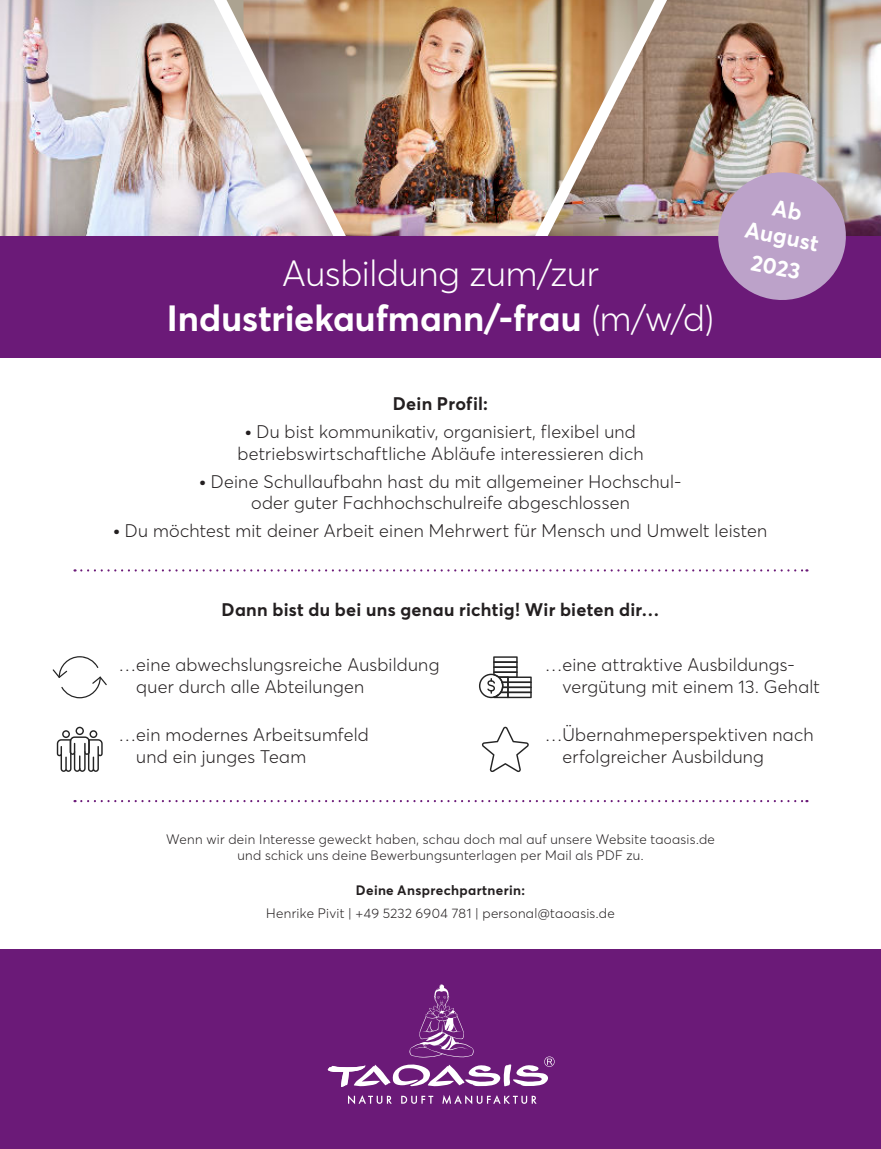
<style>
.page{position:relative;width:881px;height:1149px;background:#fff}
.page>*{position:absolute;margin:0;border:0;box-sizing:border-box;transform-origin:0 0}
.t1{font:300 36px/45px "Averta Std";letter-spacing:-.005em;color:#fff;text-align:center}
.t2{font:700 22.5px/27px "Averta Std";color:#fff;text-align:center}
.t3{font:300 18px/21.6px "Averta Std";letter-spacing:.015em;color:#231f20}
.t4{font:700 18px "Averta Std";letter-spacing:.015em;color:#231f20}
.t5{font:300 13.5px/16.2px "Averta Std";letter-spacing:.025em;color:#231f20;text-align:center}
.t6{font:700 13.5px "Averta Std";letter-spacing:.025em;color:#231f20}
.s1{font-weight:700}
.s2{font-family:"Karmina";font-weight:400}
</style>
<div class="page">
<div style="left:0;top:949px;width:880px;height:199px;background:#6b1a78"></div>
<svg style="left:327px;top:984px;width:227px;height:102px"></svg>
<svg style="left:348px;top:1095px;width:43px;height:8px"></svg>
<svg style="left:401px;top:1095px;width:32px;height:8px"></svg>
<svg style="left:442px;top:1095px;width:94px;height:8px"></svg>
<img style="left:681px;top:0;width:199px;height:236px">
<img style="left:0;top:0;width:199px;height:236px">
<img style="left:388px;top:0;width:105px;height:236px">
<img style="left:199px;top:0;width:189px;height:236px">
<img style="left:493px;top:0;width:188px;height:236px">
<div style="left:0;top:236px;width:880px;height:121px;background:#6b1a78"></div>
<svg style="left:712px;top:167px;width:139px;height:133px"></svg>
<div style="left:507px;top:691px;width:24px;height:7px;background:#c0c0c0"></div>
<hr style="left:508px;top:693px;width:22px;height:3px;background:#242424">
<div style="left:507px;top:686px;width:24px;height:7px;background:#858585"></div>
<svg style="left:517px;top:687px;width:13px;height:4px"></svg>
<svg style="left:507px;top:681px;width:24px;height:6px"></svg>
<svg style="left:517px;top:682px;width:13px;height:4px"></svg>
<svg style="left:507px;top:676px;width:24px;height:6px"></svg>
<svg style="left:517px;top:677px;width:13px;height:4px"></svg>
<svg style="left:494px;top:667px;width:22px;height:4px"></svg>
<svg style="left:493px;top:661px;width:24px;height:6px"></svg>
<svg style="left:494px;top:662px;width:22px;height:4px"></svg>
<svg style="left:493px;top:656px;width:24px;height:6px"></svg>
<svg style="left:494px;top:657px;width:22px;height:4px"></svg>
<svg style="left:479px;top:671px;width:38px;height:27px"></svg>
<svg style="left:57px;top:726px;width:46px;height:45px"></svg>
<svg style="left:53px;top:656px;width:54px;height:42px"></svg>
<svg style="left:481px;top:726px;width:47px;height:46px"></svg>
<svg style="left:81px;top:569px;width:726px;height:2px"></svg>
<svg style="left:81px;top:800px;width:726px;height:2px"></svg>
<h1 class="t1" style="left:167px;top:250px;width:548px">Ausbildung zum/zur<br><span class="s1">Industriekaufmann/-frau</span> (m/w/d)</h1>
<p class="t2" style="left:752px;top:191px;width:76px;rotate:11deg">Ab<br>August</p>
<p class="t2" style="left:753px;top:248px;width:51px;rotate:11deg">2023</p>
<p class="t4" style="left:392px;top:396px;width:97px">Dein Profil:</p>
<p class="t3" style="left:237px;top:421px;width:407px;text-align:center"><span class="s2">•</span> Du bist kommunikativ, organisiert, flexibel und betriebswirtschaftliche Abläufe interessieren dich</p>
<p class="t3" style="left:199px;top:470px;width:483px;text-align:center"><span class="s2">•</span> Deine Schullaufbahn hast du mit allgemeiner Hochschul&shy;oder guter Fachhochschulreife abgeschlossen</p>
<p class="t3" style="left:113px;top:520px;width:655px"><span class="s2">•</span> Du möchtest mit deiner Arbeit einen Mehrwert für Mensch und Umwelt leisten</p>
<p class="t4" style="left:221px;top:602px;width:439px">Dann bist du bei uns genau richtig! Wir bieten dir…</p>
<p class="t3" style="left:136px;top:653px;width:304px;text-indent:-18px">… eine abwechslungsreiche Ausbildung quer durch alle Abteilungen</p>
<p class="t3" style="left:562px;top:653px;width:259px;text-indent:-18px">… eine attraktive Ausbildungs&shy;vergütung mit einem 13. Gehalt</p>
<p class="t3" style="left:136px;top:723px;width:234px;text-indent:-18px">… ein modernes Arbeitsumfeld und ein junges Team</p>
<p class="t3" style="left:562px;top:723px;width:252px;text-indent:-18px">… Übernahmeperspektiven nach erfolgreicher Ausbildung</p>
<p class="t5" style="left:166px;top:830px;width:550px">Wenn wir dein Interesse geweckt haben, schau doch mal auf unsere Website taoasis.de und schick uns deine Bewerbungsunterlagen per Mail als PDF zu.</p>
<p class="t6" style="left:356px;top:884px;width:170px">Deine Ansprechpartnerin:</p>
<p class="t5" style="left:266px;top:904px;width:350px">Henrike Pivit | +49 5232 6904 781 | personal@taoasis.de</p>
</div>
